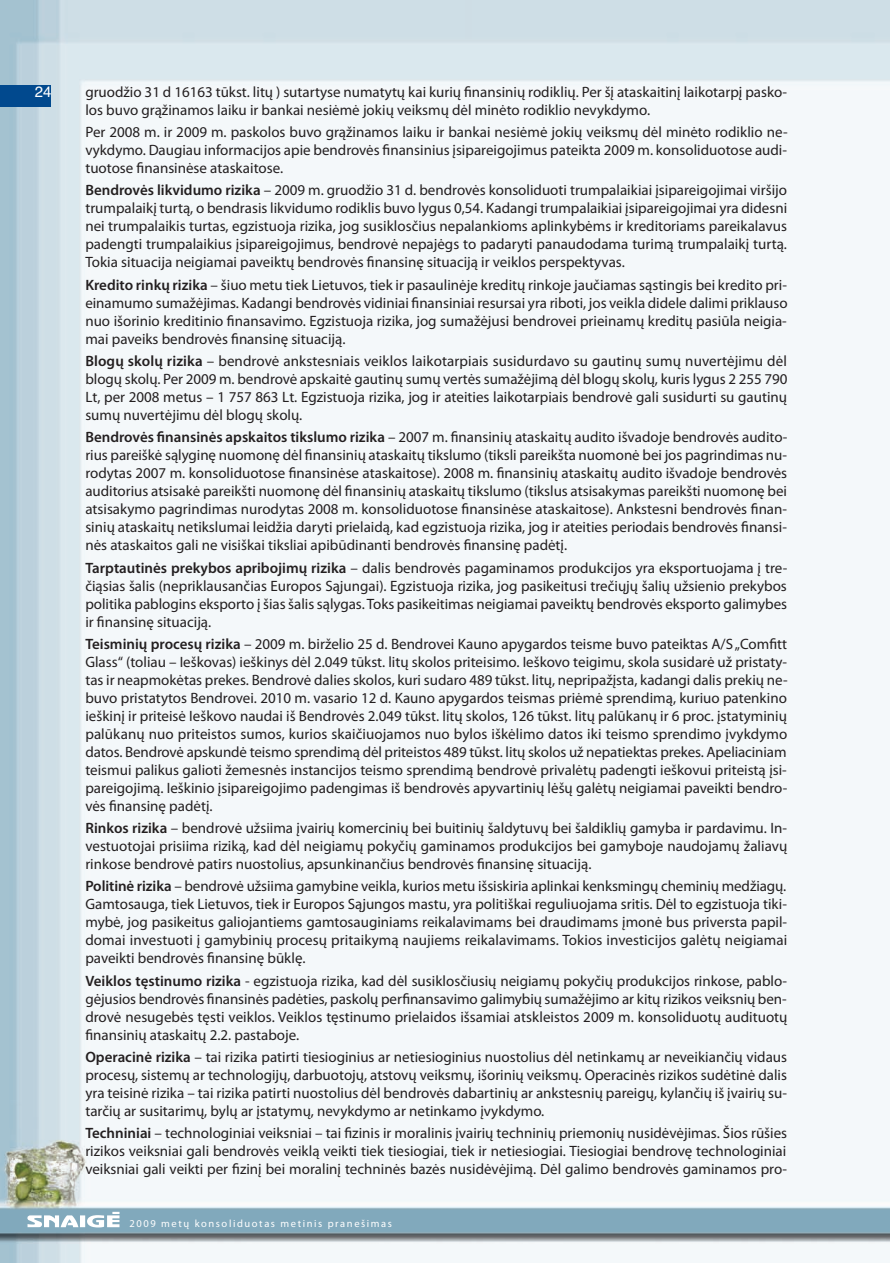
<style>
.page{position:relative;width:890px;height:1263px;background:#fff}
.page>*{position:absolute;margin:0;border:0;box-sizing:border-box;transform-origin:0 0}
.t1{font:15px/18px "Myriad Pro";color:#231f20;text-align:justify}
.t2{font:15px "Helvetica";color:#fff}
.t3{font:10.5px "Myriad Pro";letter-spacing:.15em;color:#fff}
.s1{font-weight:600}
</style>
<div class="page">
<img style="left:0;top:0;width:890px;height:1263px">
<svg style="left:27px;top:1212px;width:92px;height:15px"></svg>
<div style="left:0;top:86px;width:51px;height:21px;background:#01498e"></div>
<p class="t2" style="left:35px;top:86px;width:18px">24</p>
<p class="t1" style="left:85px;top:84px;width:703px">gruodžio 31 d 16163 tūkst. litų ) sutartyse numatytų kai kurių finansinių rodiklių. Per šį ataskaitinį laikotarpį pasko&shy;los buvo grąžinamos laiku ir bankai nesiėmė jokių veiksmų dėl minėto rodiklio nevykdymo.</p>
<p class="t1" style="left:85px;top:124px;width:704px">Per 2008 m. ir 2009 m. paskolos buvo grąžinamos laiku ir bankai nesiėmė jokių veiksmų dėl minėto rodiklio ne&shy;vykdymo. Daugiau informacijos apie bendrovės finansinius įsipareigojimus pateikta 2009 m. konsoliduotose audi&shy;tuotose finansinėse ataskaitose.</p>
<p class="t1" style="left:85px;top:183px;width:703px"><span class="s1">Bendrovės likvidumo rizika</span> – 2009 m. gruodžio 31 d. bendrovės konsoliduoti trumpalaikiai įsipareigojimai viršijo trumpalaikį turtą, o bendrasis likvidumo rodiklis buvo lygus 0,54. Kadangi trumpalaikiai įsipareigojimai yra didesni nei trumpalaikis turtas, egzistuoja rizika, jog susiklosčius nepalankioms aplinkybėms ir kreditoriams pareikalavus padengti trumpalaikius įsipareigojimus, bendrovė nepajėgs to padaryti panaudodama turimą trumpalaikį turtą.<br>Tokia situacija neigiamai paveiktų bendrovės finansinę situaciją ir veiklos perspektyvas.</p>
<p class="t1" style="left:85px;top:277px;width:704px"><span class="s1">Kredito rinkų rizika</span> – šiuo metu tiek Lietuvos, tiek ir pasaulinėje kreditų rinkoje jaučiamas sąstingis bei kredito pri&shy;einamumo sumažėjimas. Kadangi bendrovės vidiniai finansiniai resursai yra riboti, jos veikla didele dalimi priklauso nuo išorinio kreditinio finansavimo. Egzistuoja rizika, jog sumažėjusi bendrovei prieinamų kreditų pasiūla neigia&shy;mai paveiks bendrovės finansinę situaciją.</p>
<p class="t1" style="left:85px;top:353px;width:703px"><span class="s1">Blogų skolų rizika</span> – bendrovė ankstesniais veiklos laikotarpiais susidurdavo su gautinų sumų nuvertėjimu dėl blogų skolų. Per 2009 m. bendrovė apskaitė gautinų sumų vertės sumažėjimą dėl blogų skolų, kuris lygus 2 255 790<br>Lt, per 2008 metus – 1 757 863 Lt. Egzistuoja rizika, jog ir ateities laikotarpiais bendrovė gali susidurti su gautinų sumų nuvertėjimu dėl blogų skolų.</p>
<p class="t1" style="left:85px;top:429px;width:703px"><span class="s1">Bendrovės finansinės apskaitos tikslumo rizika</span> – 2007 m. finansinių ataskaitų audito išvadoje bendrovės audito&shy;rius pareiškė sąlyginę nuomonę dėl finansinių ataskaitų tikslumo (tiksli pareikšta nuomonė bei jos pagrindimas nu&shy;rodytas 2007 m. konsoliduotose finansinėse ataskaitose). 2008 m. finansinių ataskaitų audito išvadoje bendrovės auditorius atsisakė pareikšti nuomonę dėl finansinių ataskaitų tikslumo (tikslus atsisakymas pareikšti nuomonę bei atsisakymo pagrindimas nurodytas 2008 m. konsoliduotose finansinėse ataskaitose). Ankstesni bendrovės finan&shy;sinių ataskaitų netikslumai leidžia daryti prielaidą, kad egzistuoja rizika, jog ir ateities periodais bendrovės finansi&shy;nės ataskaitos gali ne visiškai tiksliai apibūdinanti bendrovės finansinę padėtį.</p>
<p class="t1" style="left:85px;top:560px;width:703px"><span class="s1">Tarptautinės prekybos apribojimų rizika</span> – dalis bendrovės pagaminamos produkcijos yra eksportuojama į tre&shy;čiąsias šalis (nepriklausančias Europos Sąjungai). Egzistuoja rizika, jog pasikeitusi trečiųjų šalių užsienio prekybos politika pablogins eksporto į šias šalis sąlygas. Toks pasikeitimas neigiamai paveiktų bendrovės eksporto galimybes ir finansinę situaciją.</p>
<p class="t1" style="left:85px;top:636px;width:704px"><span class="s1">Teisminių procesų rizika</span> – 2009 m. birželio 25 d. Bendrovei Kauno apygardos teisme buvo pateiktas A/S „Comfitt Glass“ (toliau – Ieškovas) ieškinys dėl 2.049 tūkst. litų skolos priteisimo. Ieškovo teigimu, skola susidarė už pristaty&shy;tas ir neapmokėtas prekes. Bendrovė dalies skolos, kuri sudaro 489 tūkst. litų, nepripažįsta, kadangi dalis prekių ne&shy;buvo pristatytos Bendrovei. 2010 m. vasario 12 d. Kauno apygardos teismas priėmė sprendimą, kuriuo patenkino ieškinį ir priteisė Ieškovo naudai iš Bendrovės 2.049 tūkst. litų skolos, 126 tūkst. litų palūkanų ir 6 proc. įstatyminių palūkanų nuo priteistos sumos, kurios skaičiuojamos nuo bylos iškėlimo datos iki teismo sprendimo įvykdymo datos. Bendrovė apskundė teismo sprendimą dėl priteistos 489 tūkst. litų skolos už nepatiektas prekes. Apeliaciniam teismui palikus galioti žemesnės instancijos teismo sprendimą bendrovė privalėtų padengti ieškovui priteistą įsi&shy;pareigojimą. Ieškinio įsipareigojimo padengimas iš bendrovės apyvartinių lėšų galėtų neigiamai paveikti bendro&shy;vės finansinę padėtį.</p>
<p class="t1" style="left:85px;top:820px;width:703px"><span class="s1">Rinkos rizika</span> – bendrovė užsiima įvairių komercinių bei buitinių šaldytuvų bei šaldiklių gamyba ir pardavimu. In&shy;vestuotojai prisiima riziką, kad dėl neigiamų pokyčių gaminamos produkcijos bei gamyboje naudojamų žaliavų rinkose bendrovė patirs nuostolius, apsunkinančius bendrovės finansinę situaciją.</p>
<p class="t1" style="left:85px;top:878px;width:703px"><span class="s1">Politinė rizika</span> – bendrovė užsiima gamybine veikla, kurios metu išsiskiria aplinkai kenksmingų cheminių medžiagų.<br>Gamtosauga, tiek Lietuvos, tiek ir Europos Sąjungos mastu, yra politiškai reguliuojama sritis. Dėl to egzistuoja tiki&shy;mybė, jog pasikeitus galiojantiems gamtosauginiams reikalavimams bei draudimams įmonė bus priversta papil&shy;domai investuoti į gamybinių procesų pritaikymą naujiems reikalavimams. Tokios investicijos galėtų neigiamai paveikti bendrovės finansinę būklę.</p>
<p class="t1" style="left:85px;top:973px;width:704px"><span class="s1">Veiklos tęstinumo rizika</span> - egzistuoja rizika, kad dėl susiklosčiusių neigiamų pokyčių produkcijos rinkose, pablo&shy;gėjusios bendrovės finansinės padėties, paskolų perfinansavimo galimybių sumažėjimo ar kitų rizikos veiksnių ben&shy;drovė nesugebės tęsti veiklos. Veiklos tęstinumo prielaidos išsamiai atskleistos 2009 m. konsoliduotų audituotų finansinių ataskaitų 2.2. pastaboje.</p>
<p class="t1" style="left:85px;top:1049px;width:703px"><span class="s1">Operacinė rizika</span> – tai rizika patirti tiesioginius ar netiesioginius nuostolius dėl netinkamų ar neveikiančių vidaus procesų, sistemų ar technologijų, darbuotojų, atstovų veiksmų, išorinių veiksmų. Operacinės rizikos sudėtinė dalis yra teisinė rizika – tai rizika patirti nuostolius dėl bendrovės dabartinių ar ankstesnių pareigų, kylančių iš įvairių su&shy;tarčių ar susitarimų, bylų ar įstatymų, nevykdymo ar netinkamo įvykdymo.</p>
<p class="t1" style="left:85px;top:1125px;width:703px"><span class="s1">Techniniai</span> – technologiniai veiksniai – tai fizinis ir moralinis įvairių techninių priemonių nusidėvėjimas. Šios rūšies rizikos veiksniai gali bendrovės veiklą veikti tiek tiesiogiai, tiek ir netiesiogiai. Tiesiogiai bendrovę technologiniai veiksniai gali veikti per fizinį bei moralinį techninės bazės nusidėvėjimą. Dėl galimo bendrovės gaminamos pro-</p>
<p class="t3" style="left:130px;top:1219px;width:264px">2009 metų konsoliduotas metinis pranešimas</p>
</div>
